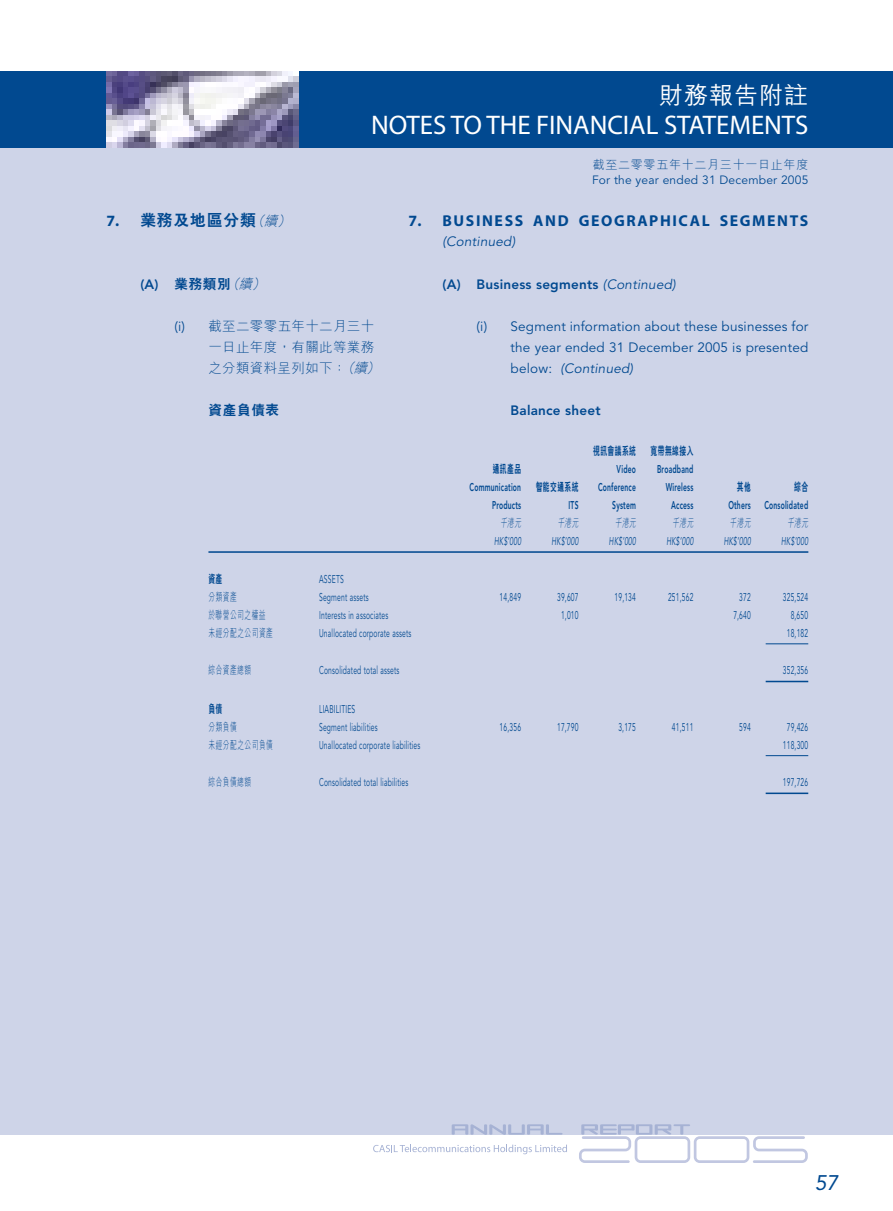
<style>
.page{position:relative;width:893px;height:1211px;background:#fff}
.page>*{position:absolute;margin:0;border:0;box-sizing:border-box;transform-origin:0 0}
.t1{font:27px "Myriad";letter-spacing:-.005em;color:#fff}
.t2{font:500 24px "M Hei";letter-spacing:.045em;color:#fff}
.t3{font:21px "Avenir";color:#014990}
.t4{font:700 15.75px "Myriad";letter-spacing:.1em;color:#014990}
.t5{font:800 15.75px "C Hei 2";letter-spacing:.055em;color:#014990}
.t6{font:13.5px/21px "Avenir";letter-spacing:.015em;color:#014990;text-align:justify}
.t7{font:800 13.5px "Avenir";letter-spacing:.015em;color:#014990}
.t8{font:300 13.5px/21px "M Hei";letter-spacing:.025em;color:#014990}
.t9{font:800 13.5px "C Hei 2";letter-spacing:.06em;color:#014990}
.t10{font:12px "Avenir";letter-spacing:.02em;color:#014990}
.t11{font:300 12px "M Hei";letter-spacing:.06em;color:#014990}
.t12{font:11.25px "Avenir";letter-spacing:.025em;color:#014990;scale:.6 1}
.t13{font:800 11.25px "Avenir";letter-spacing:.03em;color:#014990;scale:.6 1}
.t14{font:300 11.25px "M Hei";letter-spacing:.07em;color:#014990;scale:.6 1}
.t15{font:800 11.25px "C Hei 2";letter-spacing:.07em;color:#014990;scale:.6 1}
.s1{font-weight:400}
.s2{font-family:"Myriad";font-weight:700}
.s3{font-family:"M Hei";font-weight:300;font-style:italic;font-size:13.5px}
.s4{font-family:"Avenir"}
.s5{font-family:"M Hei";font-weight:300;font-style:italic}
.s6{font-family:"Avenir";font-weight:400}
.s7{font-style:italic}
</style>
<div class="page">
<div style="left:0;top:126px;width:892px;height:1008px;background:#ced4e8"></div>
<div style="left:0;top:71px;width:892px;height:77px;background:#014990"></div>
<svg style="left:451px;top:1124px;width:111px;height:10px"></svg>
<svg style="left:579px;top:1124px;width:228px;height:39px"></svg>
<svg style="left:373px;top:1144px;width:194px;height:10px"></svg>
<img style="left:106px;top:71px;width:192px;height:77px">
<hr style="left:208px;top:551px;width:600px;height:2px;background:#014990">
<hr style="left:765px;top:643px;width:43px;height:1px;background:#014990">
<hr style="left:765px;top:680px;width:43px;height:2px;background:#014990">
<hr style="left:765px;top:755px;width:43px;height:1px;background:#014990">
<hr style="left:765px;top:792px;width:43px;height:2px;background:#014990">
<h2 class="t2" style="left:659px;top:86px;width:151px">財務報告附註</h2>
<h1 class="t1" style="left:371px;top:115px;width:438px">NOTES TO THE FINANCIAL STATEMENTS</h1>
<p class="t11" style="left:592px;top:160px;width:217px">截至二零零五年十二月三十一日止年度</p>
<p class="t10" style="left:592px;top:175px;width:218px">For the year ended 31 December 2005</p>
<h3 class="t4" style="left:408px;top:214px;width:401px">7. BUSINESS AND GEOGRAPHICAL SEGMENTS</h3>
<p class="t6" style="left:442px;top:232px;width:76px">(Continued)</p>
<p class="t7" style="left:442px;top:278px;width:237px">(A) Business segments <span class="s1">(Continued)</span></p>
<p class="t6" style="left:510px;top:316px;width:299px;text-indent:-34px">(i) Segment information about these businesses for the year ended 31 December 2005 is presented below: (Continued)</p>
<p class="t7" style="left:510px;top:404px;width:92px">Balance sheet</p>
<p class="t15" style="left:593px;top:447px;width:73px">視訊會議系統</p>
<p class="t15" style="left:650px;top:447px;width:73px">寬帶無線接入</p>
<p class="t15" style="left:492px;top:465px;width:49px">通訊產品</p>
<p class="t13" style="left:616px;top:465px;width:34px">Video</p>
<p class="t13" style="left:657px;top:465px;width:62px">Broadband</p>
<p class="t13" style="left:469px;top:483px;width:87px">Communication</p>
<p class="t15" style="left:535px;top:483px;width:73px">智能交通系統</p>
<p class="t13" style="left:598px;top:483px;width:65px">Conference</p>
<p class="t13" style="left:665px;top:483px;width:48px">Wireless</p>
<p class="t15" style="left:736px;top:483px;width:25px">其他</p>
<p class="t15" style="left:794px;top:483px;width:25px">綜合</p>
<p class="t13" style="left:492px;top:501px;width:50px">Products</p>
<p class="t13" style="left:568px;top:501px;width:18px">ITS</p>
<p class="t13" style="left:612px;top:501px;width:41px">System</p>
<p class="t13" style="left:671px;top:501px;width:38px">Access</p>
<p class="t13" style="left:728px;top:501px;width:135px">Others Consolidated</p>
<p class="t14" style="left:500px;top:519px;width:39px">千港元</p>
<p class="t14" style="left:557px;top:519px;width:39px">千港元</p>
<p class="t14" style="left:615px;top:519px;width:39px">千港元</p>
<p class="t14" style="left:672px;top:519px;width:39px">千港元</p>
<p class="t14" style="left:729px;top:519px;width:39px">千港元</p>
<p class="t14" style="left:787px;top:519px;width:39px">千港元</p>
<p class="t12" style="left:494px;top:537px;width:48px">HK$’000</p>
<p class="t12" style="left:551px;top:537px;width:48px">HK$’000</p>
<p class="t12" style="left:609px;top:537px;width:48px">HK$’000</p>
<p class="t12" style="left:666px;top:537px;width:48px">HK$’000</p>
<p class="t12" style="left:723px;top:537px;width:48px">HK$’000</p>
<p class="t12" style="left:781px;top:537px;width:48px">HK$’000</p>
<h3 class="t5" style="left:106px;top:214px;width:188px"><span class="s2">7.</span> 業務及地區分類<span class="s3">（續）</span></h3>
<p class="t9" style="left:140px;top:278px;width:129px"><span class="s4">(A)</span> 業務類別<span class="s5">（續）</span></p>
<p class="t8" style="left:208px;top:317px;width:175px;text-indent:-34px"><span class="s6">(i)</span> 截至二零零五年十二月三十一日止年度，有關此等業務之分類資料呈列如下：<span class="s7">（續）</span></p>
<p class="t9" style="left:208px;top:404px;width:72px">資產負債表</p>
<p class="t15" style="left:208px;top:574px;width:25px">資產</p>
<p class="t12" style="left:319px;top:574px;width:43px">ASSETS</p>
<p class="t14" style="left:208px;top:592px;width:49px">分類資產</p>
<p class="t12" style="left:319px;top:592px;width:84px">Segment assets</p>
<p class="t12" style="left:499px;top:592px;width:37px">14,849</p>
<p class="t12" style="left:557px;top:592px;width:37px">39,607</p>
<p class="t12" style="left:614px;top:592px;width:37px">19,134</p>
<p class="t12" style="left:668px;top:592px;width:44px">251,562</p>
<p class="t12" style="left:739px;top:592px;width:21px">372</p>
<p class="t12" style="left:782px;top:592px;width:44px">325,524</p>
<p class="t14" style="left:208px;top:610px;width:97px">於聯營公司之權益</p>
<p class="t12" style="left:319px;top:610px;width:117px">Interests in associates</p>
<p class="t12" style="left:561px;top:610px;width:31px">1,010</p>
<p class="t12" style="left:733px;top:610px;width:31px">7,640</p>
<p class="t12" style="left:790px;top:610px;width:31px">8,650</p>
<p class="t14" style="left:208px;top:628px;width:109px">未經分配之公司資產</p>
<p class="t12" style="left:319px;top:628px;width:155px">Unallocated corporate assets</p>
<p class="t12" style="left:786px;top:628px;width:37px">18,182</p>
<p class="t14" style="left:208px;top:666px;width:73px">綜合資產總額</p>
<p class="t12" style="left:319px;top:666px;width:135px">Consolidated total assets</p>
<p class="t12" style="left:782px;top:666px;width:44px">352,356</p>
<p class="t15" style="left:208px;top:704px;width:25px">負債</p>
<p class="t12" style="left:319px;top:704px;width:62px">LIABILITIES</p>
<p class="t14" style="left:208px;top:722px;width:49px">分類負債</p>
<p class="t12" style="left:319px;top:722px;width:99px">Segment liabilities</p>
<p class="t12" style="left:499px;top:722px;width:37px">16,356</p>
<p class="t12" style="left:557px;top:722px;width:37px">17,790</p>
<p class="t12" style="left:618px;top:722px;width:31px">3,175</p>
<p class="t12" style="left:672px;top:722px;width:37px">41,511</p>
<p class="t12" style="left:739px;top:722px;width:21px">594</p>
<p class="t12" style="left:786px;top:722px;width:37px">79,426</p>
<p class="t14" style="left:208px;top:740px;width:109px">未經分配之公司負債</p>
<p class="t12" style="left:319px;top:740px;width:170px">Unallocated corporate liabilities</p>
<p class="t12" style="left:782px;top:740px;width:44px">118,300</p>
<p class="t14" style="left:208px;top:777px;width:73px">綜合負債總額</p>
<p class="t12" style="left:319px;top:777px;width:150px">Consolidated total liabilities</p>
<p class="t12" style="left:782px;top:777px;width:44px">197,726</p>
<h3 class="t3" style="left:814px;top:1173px;width:28px">57</h3>
</div>
